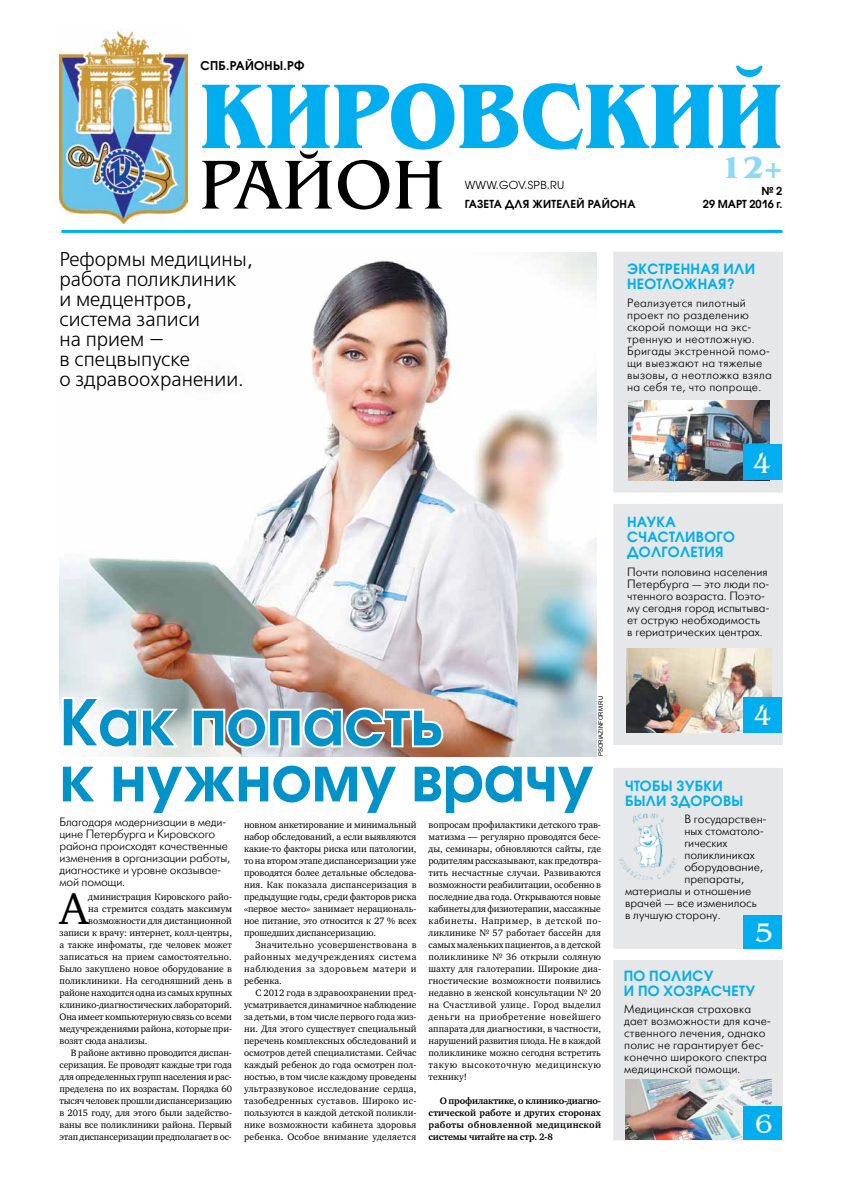
<style>
.page{position:relative;width:842px;height:1191px;background:#fff}
.page>*{position:absolute;margin:0;border:0;box-sizing:border-box;transform-origin:0 0}
.t1{font:700 96.2px "AG Bengaly";letter-spacing:.01em;color:#00aeef;scale:.9 1}
.t2{font:72.5px "AG Bengaly";color:#000}
.t3{font:600 62.5px/56px "Avant Garde Gothic C";color:#0092c8}
.t4{font:45.3px "Charter C";color:#000}
.t5{font:700 32px "AG Bengaly";color:#8ed8f8}
.t6{font:28.1px "AG Bengaly";color:#fff}
.t7{font:20px/20px "Free Set Light C";color:#000}
.t8{font:600 14px/15px "Avant Garde Gothic C";letter-spacing:.025em;color:#00aeef}
.t9{font:12px/12px "Futuris Light C";color:#000}
.t10{font:12px/12px "Futuris Light C";letter-spacing:.02em;color:#000}
.t11{font:600 12px "Avant Garde Gothic C";color:#000}
.t12{font:600 11px "Avant Garde Gothic C";letter-spacing:.025em;color:#000}
.t13{font:11px "Avant Garde Gothic C";letter-spacing:.025em;color:#000}
.t14{font:600 11px/13px "Avant Garde Gothic C";color:#000;text-align:right}
.t15{font:9.5px/12px "Charter C";letter-spacing:-.005em;color:#000;text-align:justify}
.t16{font:700 9.5px/12px "Charter C";letter-spacing:.01em;color:#000;text-align:justify}
.t17{font:9.5px "Charter C";letter-spacing:.015em;color:#000}
.t18{font:6px "Arial";color:#000}
</style>
<div class="page">
<div style="left:614px;top:960px;width:168px;height:180px;background:#e6e7e8"></div>
<img style="left:625px;top:1080px;width:146px;height:60px">
<img style="left:60px;top:30px;width:128px;height:193px">
<div style="left:614px;top:252px;width:168px;height:240px;background:#e6e7e8"></div>
<hr style="left:61px;top:230px;width:721px;height:3px;background:#00aeef">
<div style="left:614px;top:504px;width:168px;height:240px;background:#e6e7e8"></div>
<div style="left:614px;top:768px;width:168px;height:180px;background:#e6e7e8"></div>
<div style="left:743px;top:915px;width:39px;height:33px;background:#00aeef"></div>
<img style="left:60px;top:252px;width:537px;height:443px">
<svg style="left:59px;top:695px;width:538px;height:62px"></svg>
<img style="left:628px;top:401px;width:142px;height:79px">
<div style="left:743px;top:444px;width:39px;height:36px;background:#00aeef"></div>
<img style="left:626px;top:649px;width:145px;height:83px">
<div style="left:743px;top:697px;width:39px;height:35px;background:#00aeef"></div>
<img style="left:619px;top:814px;width:57px;height:65px">
<div style="left:743px;top:1106px;width:39px;height:34px;background:#00aeef"></div>
<p class="t11" style="left:201px;top:58px;width:39px">СПБ.РАЙОН</p>
<p class="t11" style="left:273px;top:58px;width:33px">Ы.РФ</p>
<h1 class="t1" style="left:201px;top:61px;width:648px">кировский</h1>
<h3 class="t5" style="left:720px;top:149px;width:64px">12+</h3>
<h2 class="t2" style="left:199px;top:147px;width:247px">район</h2>
<p class="t13" style="left:465px;top:178px;width:101px">WWW.GOV.SPB.RU</p>
<p class="t12" style="left:465px;top:197px;width:172px">газета для жителей района</p>
<p class="t14" style="left:703px;top:184px;width:81px">№ 2<br>29 март 2016 г.</p>
<h3 class="t7" style="left:60px;top:250px;width:195px">Реформы медицины, работа поликлиник<br>и медцентров, система записи<br>на прием —<br>в спецвыпуске<br>о здравоохранении.</h3>
<h3 class="t8" style="left:627px;top:261px;width:129px">Экстренная или неотложная?</h3>
<p class="t10" style="left:627px;top:297px;width:146px">Реализуется пилотный проект по разделению скорой помощи на экс&shy;тренную и неотложную.<br>Бригады экстренной помо&shy;щи выезжают на тяжелые вызовы, а неотложка взяла на себя те, что попроще.</p>
<h3 class="t6" style="left:753px;top:448px;width:20px">4</h3>
<h3 class="t8" style="left:627px;top:513px;width:109px">наука счастливого долголетия</h3>
<p class="t9" style="left:627px;top:566px;width:144px">Почти половина населения<br>Петербурга — это люди по&shy;чтенного возраста. Поэто&shy;му сегодня город испытыва&shy;ет острую необходимость<br>в гериатрических центрах.</p>
<p class="t18" style="left:597px;top:756px;width:62px;rotate:-90deg">psoriazinform.ru</p>
<h3 class="t3" style="left:60px;top:693px;width:536px">Как попасть<br>к нужному врачу</h3>
<p class="t9" style="left:60px;top:816px;width:172px">Благодаря модернизации в меди&shy;цине Петербурга и Кировского района происходят качественные изменения в организации работы, диагностике и уровне оказывае&shy;мой помощи.</p>
<h3 class="t4" style="left:60px;top:884px;width:30px">А</h3>
<p class="t15" style="left:88px;top:891px;width:145px">дминистрация Кировского райо-</p>
<p class="t15" style="left:88px;top:903px;width:145px">на стремится создать максимум</p>
<p class="t15" style="left:88px;top:915px;width:145px">возможности для дистанционной</p>
<p class="t15" style="left:60px;top:927px;width:174px">записи к врачу: интернет, колл-центры,</p>
<p class="t15" style="left:60px;top:939px;width:174px">а также инфоматы, где человек может</p>
<p class="t17" style="left:60px;top:952px;width:174px">записаться на прием самостоятельно.</p>
<p class="t15" style="left:60px;top:963px;width:174px">Было закуплено новое оборудование в</p>
<p class="t15" style="left:60px;top:975px;width:174px">поликлиники. На сегодняшний день в</p>
<p class="t15" style="left:60px;top:987px;width:174px">районе находится одна из самых крупных</p>
<p class="t15" style="left:60px;top:999px;width:174px">клинико-диагностических лабораторий.</p>
<p class="t15" style="left:60px;top:1011px;width:174px">Она имеет компьютерную связь со всеми</p>
<p class="t15" style="left:60px;top:1023px;width:174px">медучреждениями района, которые при-</p>
<p class="t15" style="left:60px;top:1035px;width:89px">возят сюда анализы.</p>
<p class="t15" style="left:71px;top:1047px;width:163px">В районе активно проводится диспан-</p>
<p class="t15" style="left:60px;top:1059px;width:174px">серизация. Ее проводят каждые три года</p>
<p class="t15" style="left:60px;top:1071px;width:174px">для определенных групп населения и рас-</p>
<p class="t15" style="left:60px;top:1083px;width:174px">пределена по их возрастам. Порядка 60</p>
<p class="t15" style="left:60px;top:1095px;width:174px">тысяч человек прошли диспансеризацию</p>
<p class="t15" style="left:60px;top:1107px;width:174px">в 2015 году, для этого были задейство-</p>
<p class="t15" style="left:60px;top:1119px;width:174px">ваны все поликлиники района. Первый</p>
<p class="t15" style="left:60px;top:1131px;width:174px">этап диспансеризации предполагает в ос-</p>
<p class="t15" style="left:244px;top:819px;width:174px">новном анкетирование и минимальный набор обследований, а если выявляются какие-то факторы риска или патологии, то на втором этапе диспансеризации уже проводятся более детальные обследова&shy;ния. Как показала диспансеризация в предыдущие годы, среди факторов риска «первое место» занимает нерациональ&shy;ное питание, это относится к 27 % всех прошедших диспансеризацию.</p>
<p class="t15" style="left:244px;top:939px;width:174px;text-indent:11px">Значительно усовершенствована в районных медучреждениях система наблюдения за здоровьем матери и ребенка.</p>
<p class="t15" style="left:244px;top:987px;width:174px;text-indent:11px">С 2012 года в здравоохранении пред&shy;усматривается динамичное наблюдение за детьми, в том числе первого года жиз&shy;ни. Для этого существует специальный перечень комплексных обследований и осмотров детей специалистами. Сейчас каждый ребенок до года осмотрен пол&shy;ностью, в том числе каждому проведены ультразвуковое исследование сердца, тазобедренных суставов. Широко ис&shy;пользуются в каждой детской поликли&shy;нике возможности кабинета здоровья ребенка. Особое внимание уделяется</p>
<p class="t15" style="left:428px;top:819px;width:174px">вопросам профилактики детского трав&shy;матизма — регулярно проводятся бесе&shy;ды, семинары, обновляются сайты, где родителям рассказывают, как предотвра&shy;тить несчастные случаи. Развиваются возможности реабилитации, особенно в последние два года. Открываются новые кабинеты для физиотерапии, массажные кабинеты. Например, в детской по&shy;ликлинике № 57 работает бассейн для самых маленьких пациентов, а в детской поликлинике № 36 открыли соляную шахту для галотерапии. Широкие диа&shy;гностические возможности появились недавно в женской консультации № 20 на Счастливой улице. Город выделил деньги на приобретение новейшего аппарата для диагностики, в частности, нарушений развития плода. Не в каждой поликлинике можно сегодня встретить такую высокоточную медицинскую технику!</p>
<p class="t16" style="left:428px;top:1095px;width:174px;text-indent:11px">О профилактике, о клинико-диагно&shy;стической работе и других сторонах работы обновленной медицинской системы читайте на стр. 2-8</p>
<h3 class="t6" style="left:754px;top:701px;width:20px">4</h3>
<h3 class="t8" style="left:625px;top:778px;width:118px">Чтобы зубки были здоровы</h3>
<p class="t9" style="left:684px;top:813px;width:84px">В государствен-</p>
<p class="t9" style="left:684px;top:825px;width:81px">ных стоматоло-</p>
<p class="t9" style="left:684px;top:837px;width:45px">гических</p>
<p class="t9" style="left:684px;top:849px;width:72px">поликлиниках</p>
<p class="t9" style="left:684px;top:861px;width:80px">оборудование,</p>
<p class="t9" style="left:684px;top:873px;width:61px">препараты,</p>
<p class="t9" style="left:625px;top:885px;width:128px">материалы и отношение</p>
<p class="t9" style="left:625px;top:897px;width:133px">врачей — все изменилось</p>
<p class="t9" style="left:625px;top:909px;width:97px">в лучшую сторону.</p>
<h3 class="t6" style="left:755px;top:917px;width:20px">5</h3>
<h3 class="t8" style="left:624px;top:968px;width:133px">По полису<br>и по хозрасчету</h3>
<p class="t9" style="left:624px;top:1003px;width:148px">Медицинская страховка дает возможности для каче&shy;ственного лечения, однако полис не гарантирует бес&shy;конечно широкого спектра медицинской помощи.</p>
<h3 class="t6" style="left:755px;top:1109px;width:20px">6</h3>
</div>
